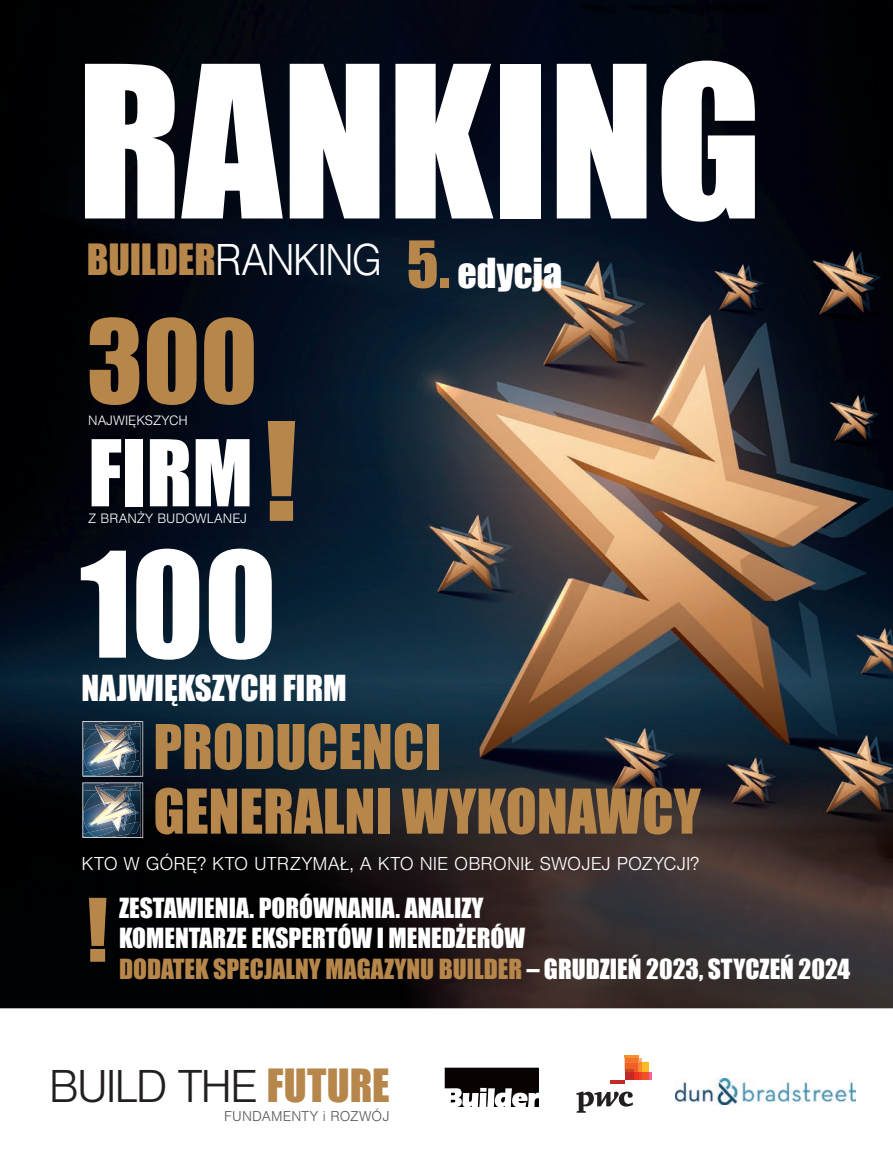
<style>
.page{position:relative;width:893px;height:1170px;background:#fff}
.page>*{position:absolute;margin:0;border:0;box-sizing:border-box;transform-origin:0 0}
.t1{font:195.45px "Impact";color:#fff}
.t2{font:135.3px "Impact";color:#fff}
.t3{font:126.3px "Impact";color:#b6864a}
.t4{font:106.8px "Impact";color:#b6864a}
.t5{font:84.9px "Impact";color:#fff}
.t6{font:80.85px "Impact";color:#b6864a}
.t7{font:57px/64.5px "Impact";color:#b6864a}
.t8{font:300 48px "Nimbus San";letter-spacing:-.045em;color:#231f20}
.t9{font:39.6px "Impact";letter-spacing:-.005em;color:#b6864a}
.t10{font:32.85px "Impact";color:#fff}
.t11{font:25.5px/30.6px "Impact";color:#fff}
.t12{font:300 19.5px "Nimbus San";color:#fff}
.t13{font:300 14.85px "Nimbus San";letter-spacing:.01em;color:#57585a}
.t14{font:300 14.1px "Nimbus San";color:#fff}
.s1{font-family:"Nimbus San";font-weight:300;font-size:46.5px;color:#fff}
.s2{font-size:59.7px}
.s3{color:#b6864a}
.s4{font-family:"Impact";font-weight:400;font-size:42px;color:#b6864a}
</style>
<div class="page">
<img style="left:0;top:0;width:893px;height:1008px">
<svg style="left:445px;top:1067px;width:94px;height:39px"></svg>
<svg style="left:576px;top:1091px;width:57px;height:21px"></svg>
<svg style="left:649px;top:1072px;width:3px;height:7px"></svg>
<hr style="left:625px;top:1054px;width:14px;height:3px;background:#f7932e">
<div style="left:641px;top:1062px;width:8px;height:10px;background:#fcb825"></div>
<div style="left:641px;top:1072px;width:8px;height:7px;background:#f05128"></div>
<svg style="left:625px;top:1057px;width:16px;height:22px"></svg>
<div style="left:625px;top:1072px;width:8px;height:7px;background:#c32a25"></div>
<svg style="left:610px;top:1080px;width:15px;height:3px"></svg>
<img style="left:675px;top:1078px;width:180px;height:26px">
<svg style="left:83px;top:721px;width:60px;height:55px"></svg>
<img style="left:83px;top:782px;width:60px;height:55px">
<h1 class="t1" style="left:77px;top:-10px;width:687px">RANKING</h1>
<h3 class="t9" style="left:87px;top:228px;width:477px">BUILDER<span class="s1">RANKING</span> <span class="s2">5.</span> <sub>edycja</sub></h3>
<h3 class="t4" style="left:87px;top:278px;width:173px">300</h3>
<p class="t14" style="left:88px;top:412px;width:101px">NAJWIĘKSZYCH</p>
<h3 class="t5" style="left:88px;top:407px;width:166px">FIRM</h3>
<p class="t14" style="left:88px;top:511px;width:161px">Z BRANŻY BUDOWLANEJ</p>
<h3 class="t3" style="left:263px;top:373px;width:36px">!</h3>
<h2 class="t2" style="left:80px;top:499px;width:198px">100</h2>
<p class="t10" style="left:82px;top:662px;width:267px">NAJWIĘKSZYCH FIRM</p>
<h3 class="t7" style="left:153px;top:713px;width:549px">PRODUCENCI<br>GENERALNI WYKONAWCY</h3>
<p class="t12" style="left:82px;top:853px;width:619px">KTO W GÓRĘ? KTO UTRZYMAŁ, A KTO NIE OBRONIŁ SWOJEJ POZYCJI?</p>
<h3 class="t6" style="left:86px;top:867px;width:23px">!</h3>
<p class="t11" style="left:119px;top:891px;width:732px">ZESTAWIENIA. PORÓWNANIA. ANALIZY<br>KOMENTARZE EKSPERTÓW I MENEDŻERÓW<br><span class="s3">DODATEK SPECJALNY MAGAZYNU BUILDER</span> – GRUDZIEŃ 2023, STYCZEŃ 2024</p>
<h3 class="t8" style="left:49px;top:1060px;width:342px">BUILD THE <span class="s4">FUTURE</span></h3>
<p class="t13" style="left:224px;top:1108px;width:167px">FUNDAMENTY i ROZWÓJ</p>
</div>
